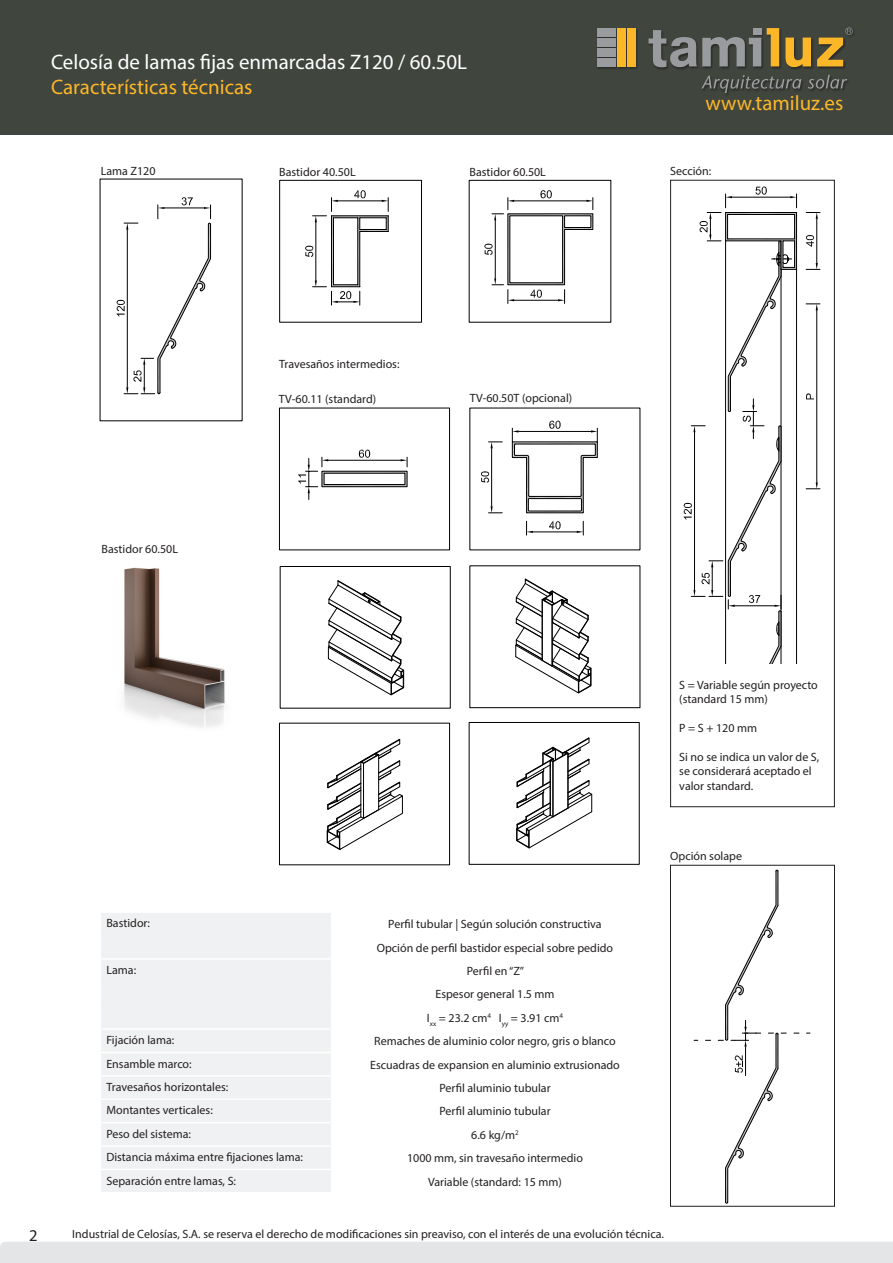
<style>
.page{position:relative;width:893px;height:1263px;background:#fff}
.page>*{position:absolute;margin:0;border:0;box-sizing:border-box;transform-origin:0 0}
.t1{font:21px "Myriad Pro";color:#fff}
.t2{font:21px "Myriad Pro";color:#fcb729}
.t3{font:20.85px "Myriad Pro";color:#fcb729}
.t4{font:16.5px "Myriad Pro";color:#231f20}
.t5{font:12px/14.4px "Myriad Pro";color:#231f20}
</style>
<div class="page">
<div style="left:0;top:0;width:893px;height:135px;background:#40453d"></div>
<div style="left:0;top:1242px;width:893px;height:21px;background:#e4e5e7"></div>
<div style="left:101px;top:913px;width:230px;height:279px;background:#f0f1f2"></div>
<hr style="left:100px;top:958px;width:232px;height:2px;background:#fff">
<hr style="left:100px;top:1028px;width:232px;height:2px;background:#fff">
<hr style="left:100px;top:1052px;width:232px;height:1px;background:#fff">
<hr style="left:100px;top:1075px;width:232px;height:1px;background:#fff">
<hr style="left:100px;top:1098px;width:232px;height:2px;background:#fff">
<hr style="left:100px;top:1122px;width:232px;height:1px;background:#fff">
<hr style="left:100px;top:1145px;width:232px;height:2px;background:#fff">
<hr style="left:100px;top:1169px;width:232px;height:1px;background:#fff">
<div style="left:596px;top:27px;width:260px;height:70px;background:#231f20;opacity:.75"></div>
<svg style="left:701px;top:75px;width:100px;height:18px"></svg>
<svg style="left:808px;top:75px;width:39px;height:14px"></svg>
<div style="left:597px;top:58px;width:19px;height:9px;background:#999b9e"></div>
<div style="left:597px;top:28px;width:19px;height:9px;background:#999b9e"></div>
<div style="left:597px;top:38px;width:19px;height:9px;background:#999b9e"></div>
<div style="left:597px;top:48px;width:19px;height:9px;background:#999b9e"></div>
<div style="left:617px;top:28px;width:9px;height:39px;background:#fcb729"></div>
<div style="left:627px;top:28px;width:9px;height:39px;background:#fcb729"></div>
<svg style="left:817px;top:27px;width:36px;height:39px"></svg>
<svg style="left:785px;top:38px;width:26px;height:29px"></svg>
<svg style="left:767px;top:28px;width:12px;height:38px"></svg>
<svg style="left:649px;top:30px;width:112px;height:38px"></svg>
<div style="left:753px;top:28px;width:8px;height:7px;background:#999b9e"></div>
<div style="left:670px;top:865px;width:165px;height:341px;border:1px solid #231f20"></div>
<svg style="left:99px;top:178px;width:144px;height:244px"></svg>
<svg style="left:670px;top:179px;width:165px;height:485px"></svg>
<svg style="left:679px;top:866px;width:145px;height:337px"></svg>
<div style="left:670px;top:180px;width:165px;height:627px;border:1px solid #231f20"></div>
<svg style="left:468px;top:179px;width:144px;height:144px"></svg>
<svg style="left:278px;top:407px;width:363px;height:459px"></svg>
<svg style="left:279px;top:179px;width:143px;height:144px"></svg>
<img style="left:124px;top:567px;width:101px;height:160px">
<p class="t1" style="left:51px;top:49px;width:418px">Celosía de lamas fijas enmarcadas Z120 / 60.50L</p>
<p class="t2" style="left:51px;top:74px;width:203px">Características técnicas</p>
<p class="t5" style="left:101px;top:164px;width:56px">Lama Z120</p>
<p class="t5" style="left:279px;top:165px;width:78px">Bastidor 40.50L</p>
<p class="t5" style="left:470px;top:165px;width:78px">Bastidor 60.50L</p>
<p class="t3" style="left:705px;top:90px;width:139px">www.tamiluz.es</p>
<p class="t5" style="left:670px;top:163px;width:43px">Sección:</p>
<p class="t5" style="left:279px;top:357px;width:122px">Travesaños intermedios:</p>
<p class="t5" style="left:279px;top:391px;width:99px">TV-60.11 (standard)</p>
<p class="t5" style="left:470px;top:391px;width:104px">TV-60.50T (opcional)</p>
<p class="t5" style="left:102px;top:541px;width:78px">Bastidor 60.50L</p>
<p class="t5" style="left:106px;top:916px;width:45px">Bastidor:</p>
<p class="t5" style="left:388px;top:917px;width:215px">Perfil tubular | Según solución constructiva</p>
<p class="t5" style="left:377px;top:940px;width:238px">Opción de perfil bastidor especial sobre pedido</p>
<p class="t5" style="left:106px;top:962px;width:31px">Lama:</p>
<p class="t5" style="left:467px;top:964px;width:59px">Perfil en “Z”</p>
<p class="t5" style="left:435px;top:987px;width:121px">Espesor general 1.5 mm</p>
<p class="t5" style="left:427px;top:1010px;width:138px">I<sub>xx</sub> = 23.2 cm<sup>4</sup> I<sub>yy</sub> = 3.91 cm<sup>4</sup></p>
<p class="t5" style="left:106px;top:1033px;width:69px">Fijación lama:</p>
<p class="t5" style="left:374px;top:1034px;width:243px">Remaches de aluminio color negro, gris o blanco</p>
<p class="t5" style="left:106px;top:1056px;width:87px">Ensamble marco:</p>
<p class="t5" style="left:370px;top:1057px;width:251px">Escuadras de expansion en aluminio extrusionado</p>
<p class="t5" style="left:106px;top:1079px;width:123px">Travesaños horizontales:</p>
<p class="t5" style="left:439px;top:1080px;width:113px">Perfil aluminio tubular</p>
<p class="t5" style="left:106px;top:1103px;width:108px">Montantes verticales:</p>
<p class="t5" style="left:439px;top:1104px;width:113px">Perfil aluminio tubular</p>
<p class="t5" style="left:106px;top:1126px;width:86px">Peso del sistema:</p>
<p class="t5" style="left:471px;top:1127px;width:49px">6.6 kg/m<sup>2</sup></p>
<p class="t5" style="left:106px;top:1150px;width:198px">Distancia máxima entre fijaciones lama:</p>
<p class="t5" style="left:407px;top:1151px;width:177px">1000 mm, sin travesaño intermedio</p>
<p class="t5" style="left:106px;top:1173px;width:131px">Separación entre lamas, S:</p>
<p class="t5" style="left:428px;top:1174px;width:135px">Variable (standard: 15 mm)</p>
<p class="t5" style="left:679px;top:677px;width:140px">S = Variable según proyecto (standard 15 mm)</p>
<p class="t5" style="left:679px;top:721px;width:79px">P = S + 120 mm</p>
<p class="t5" style="left:679px;top:749px;width:142px">Si no se indica un valor de S, se considerará aceptado el valor standard.</p>
<p class="t5" style="left:670px;top:848px;width:73px">Opción solape</p>
<p class="t4" style="left:29px;top:1225px;width:10px">2</p>
<p class="t5" style="left:72px;top:1226px;width:593px">Industrial de Celosías, S.A. se reserva el derecho de modificaciones sin preaviso, con el interés de una evolución técnica.</p>
</div>
